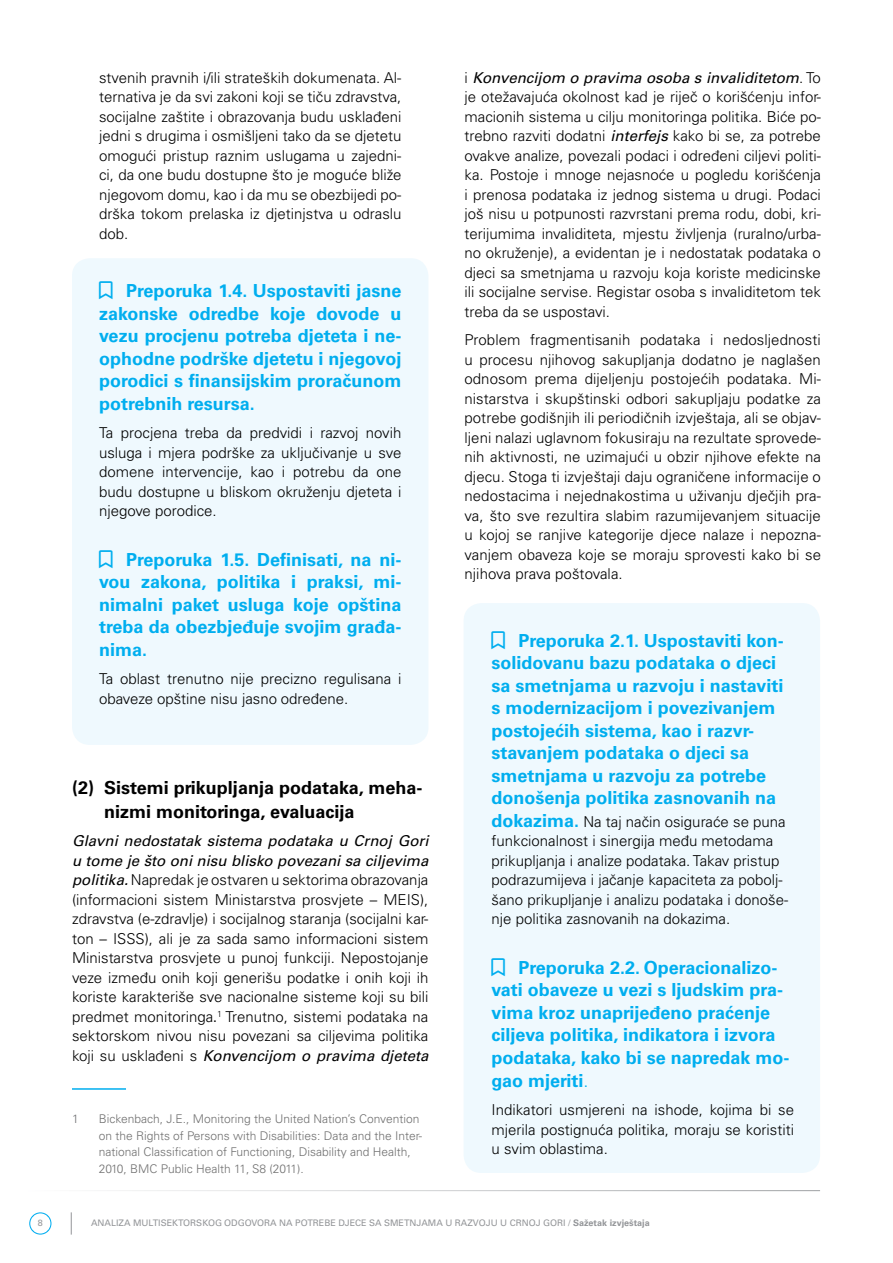
<style>
.page{position:relative;width:893px;height:1263px;background:#fff}
.page>*{position:absolute;margin:0;border:0;box-sizing:border-box;transform-origin:0 0}
.t1{font:700 18px/22.5px "Univers LT Pro 65";color:#00aeef;text-align:justify}
.t2{font:700 18px/24px "Univers LT Pro 65";color:#000}
.t3{font:300 15px/19.5px "Univers LT Pro 45";color:#000;text-align:justify}
.t4{font:italic 15px/19.5px "Univers LT Pro 55";color:#000}
.t5{font:300 12px/16.5px "Univers LT Pro 45";color:#707070}
.t6{font:300 12px "Univers LT Pro 45";color:#6d6e71}
.t7{font:9px "Univers LT Pro 55 Roman";color:#939598}
.s1{font-family:"Univers LT Pro 55";font-weight:400;font-style:italic}
.s2{font-family:"Calibri";font-weight:400}
.s3{font-family:"Univers LT Pro 45";font-weight:300;font-style:normal}
.s4{font-family:"Univers LT Pro 65";font-weight:700;font-size:18px;color:#00aeef}
.s5{font-family:"Univers LT Pro 45";font-weight:300}
.s6{font-family:"Univers LT Pro 65";font-weight:700}
</style>
<div class="page">
<svg style="left:29px;top:1212px;width:22px;height:22px"></svg>
<svg style="left:71px;top:1212px;width:1px;height:22px"></svg>
<div style="left:72px;top:258px;width:356px;height:487px;background:#eff9fe;border-radius:18px"></div>
<div style="left:464px;top:603px;width:356px;height:570px;background:#eff9fe;border-radius:18px"></div>
<hr style="left:72px;top:1088px;width:54px;height:2px;background:#00aeef">
<p class="t3" style="left:99px;top:68px;width:304px">stvenih pravnih i/ili strateških dokumenata. Al&shy;ternativa je da svi zakoni koji se tiču zdravstva, socijalne zaštite i obrazovanja budu usklađeni jedni s drugima i osmišljeni tako da se djetetu omogući pristup raznim uslugama u zajedni&shy;ci, da one budu dostupne što je moguće bliže njegovom domu, kao i da mu se obezbijedi po&shy;drška tokom prelaska iz djetinjstva u odraslu dob.</p>
<p class="t1" style="left:99px;top:280px;width:304px;text-indent:27px">Preporuka 1.4. Uspostaviti jasne zakonske odredbe koje dovode u vezu procjenu potreba djeteta i ne&shy;ophodne podrške djetetu i njegovoj porodici s finansijskim proračunom potrebnih resursa.</p>
<p class="t3" style="left:99px;top:423px;width:304px">Ta procjena treba da predvidi i razvoj novih usluga i mjera podrške za uključivanje u sve domene intervencije, kao i potrebu da one budu dostupne u bliskom okruženju djeteta i njegove porodice.</p>
<p class="t1" style="left:99px;top:548px;width:304px;text-indent:27px">Preporuka 1.5. Definisati, na ni&shy;vou zakona, politika i praksi, mi&shy;nimalni paket usluga koje opština treba da obezbjeđuje svojim građa&shy;nima.</p>
<p class="t3" style="left:99px;top:669px;width:304px">Ta oblast trenutno nije precizno regulisana i obaveze opštine nisu jasno određene.</p>
<p class="t2" style="left:104px;top:776px;width:320px;text-indent:-32px">(2) Sistemi prikupljanja podataka, meha&shy;nizmi monitoringa, evaluacija</p>
<p class="t4" style="left:72px;top:831px;width:358px">Glavni nedostatak sistema podataka u Crnoj Gori u tome je što oni nisu blisko povezani sa ciljevima</p>
<p class="t3" style="left:72px;top:870px;width:358px"><span class="s1">politika.</span> Napredak je ostvaren u sektorima obrazovanja (informacioni sistem Ministarstva prosvjete – MEIS), zdravstva (e-zdravlje) i socijalnog staranja (socijalni kar&shy;ton – ISSS), ali je za sada samo informacioni sistem Ministarstva prosvjete u punoj funkciji. Nepostojanje veze između onih koji generišu podatke i onih koji ih koriste karakteriše sve nacionalne sisteme koji su bili predmet monitoringa<span class="s2">.</span><sup>1</sup> Trenutno, sistemi podataka na sektorskom nivou nisu povezani sa ciljevima politika</p>
<p class="t4" style="left:72px;top:1046px;width:358px"><span class="s3">koji su usklađeni s</span> Konvencijom o pravima djeteta</p>
<p class="t6" style="left:72px;top:1112px;width:8px">1</p>
<p class="t5" style="left:99px;top:1111px;width:325px">Bickenbach, J.E., Monitoring the United Nation’s Convention on the Rights of Persons with Disabilities: Data and the Inter&shy;national Classification of Functioning, Disability and Health, 2010, BMC Public Health 11, S8 (2011).</p>
<p class="t4" style="left:464px;top:68px;width:358px"><span class="s3">i</span> Konvencijom o pravima osoba s invaliditetom<span class="s3">. To</span></p>
<p class="t3" style="left:464px;top:87px;width:358px">je otežavajuća okolnost kad je riječ o korišćenju infor&shy;macionih sistema u cilju monitoringa politika. Biće po&shy;trebno razviti dodatni <span class="s1">interfejs</span> kako bi se, za potrebe ovakve analize, povezali podaci i određeni ciljevi politi&shy;ka. Postoje i mnoge nejasnoće u pogledu korišćenja i prenosa podataka iz jednog sistema u drugi. Podaci još nisu u potpunosti razvrstani prema rodu, dobi, kri&shy;terijumima invaliditeta, mjestu življenja (ruralno/urba&shy;no okruženje), a evidentan je i nedostatak podataka o djeci sa smetnjama u razvoju koja koriste medicinske ili socijalne servise. Registar osoba s invaliditetom tek treba da se uspostavi.</p>
<p class="t3" style="left:464px;top:330px;width:358px">Problem fragmentisanih podataka i nedosljednosti u procesu njihovog sakupljanja dodatno je naglašen odnosom prema dijeljenju postojećih podataka. Mi&shy;nistarstva i skupštinski odbori sakupljaju podatke za potrebe godišnjih ili periodičnih izvještaja, ali se objav&shy;ljeni nalazi uglavnom fokusiraju na rezultate sprovede&shy;nih aktivnosti, ne uzimajući u obzir njihove efekte na djecu. Stoga ti izvještaji daju ograničene informacije o nedostacima i nejednakostima u uživanju dječjih pra&shy;va, što sve rezultira slabim razumijevanjem situacije u kojoj se ranjive kategorije djece nalaze i nepozna&shy;vanjem obaveza koje se moraju sprovesti kako bi se njihova prava poštovala.</p>
<p class="t1" style="left:491px;top:629px;width:294px;text-align:left;text-indent:27px">Preporuka 2.1. Uspostaviti kon&shy;solidovanu bazu podataka o djeci sa smetnjama u razvoju i nastaviti s modernizacijom i povezivanjem postojećih sistema, kao i razvr&shy;stavanjem podataka o djeci sa smetnjama u razvoju za potrebe donošenja politika zasnovanih na</p>
<p class="t3" style="left:491px;top:812px;width:298px;text-align:left"><span class="s4">dokazima.</span> Na taj način osiguraće se puna funkcionalnost i sinergija među metodama prikupljanja i analize podataka. Takav pristup podrazumijeva i jačanje kapaciteta za pobolj&shy;šano prikupljanje i analizu podataka i donoše&shy;nje politika zasnovanih na dokazima.</p>
<p class="t1" style="left:491px;top:956px;width:299px;text-align:left;text-indent:27px">Preporuka 2.2. Operacionalizo&shy;vati obaveze u vezi s ljudskim pra&shy;vima kroz unaprijeđeno praćenje ciljeva politika, indikatora i izvora podataka, kako bi se napredak mo&shy;gao mjeriti<span class="s5">.</span></p>
<p class="t3" style="left:491px;top:1100px;width:304px">Indikatori usmjereni na ishode, kojima bi se mjerila postignuća politika, moraju se koristiti u svim oblastima.</p>
<p class="t7" style="left:38px;top:1217px;width:7px">8</p>
<p class="t7" style="left:91px;top:1218px;width:560px">ANALIZA MULTISEKTORSKOG ODGOVORA NA POTREBE DJECE SA SMETNJAMA U RAZVOJU U CRNOJ GORI / <span class="s6">Sažetak izvještaja</span></p>
</div>
